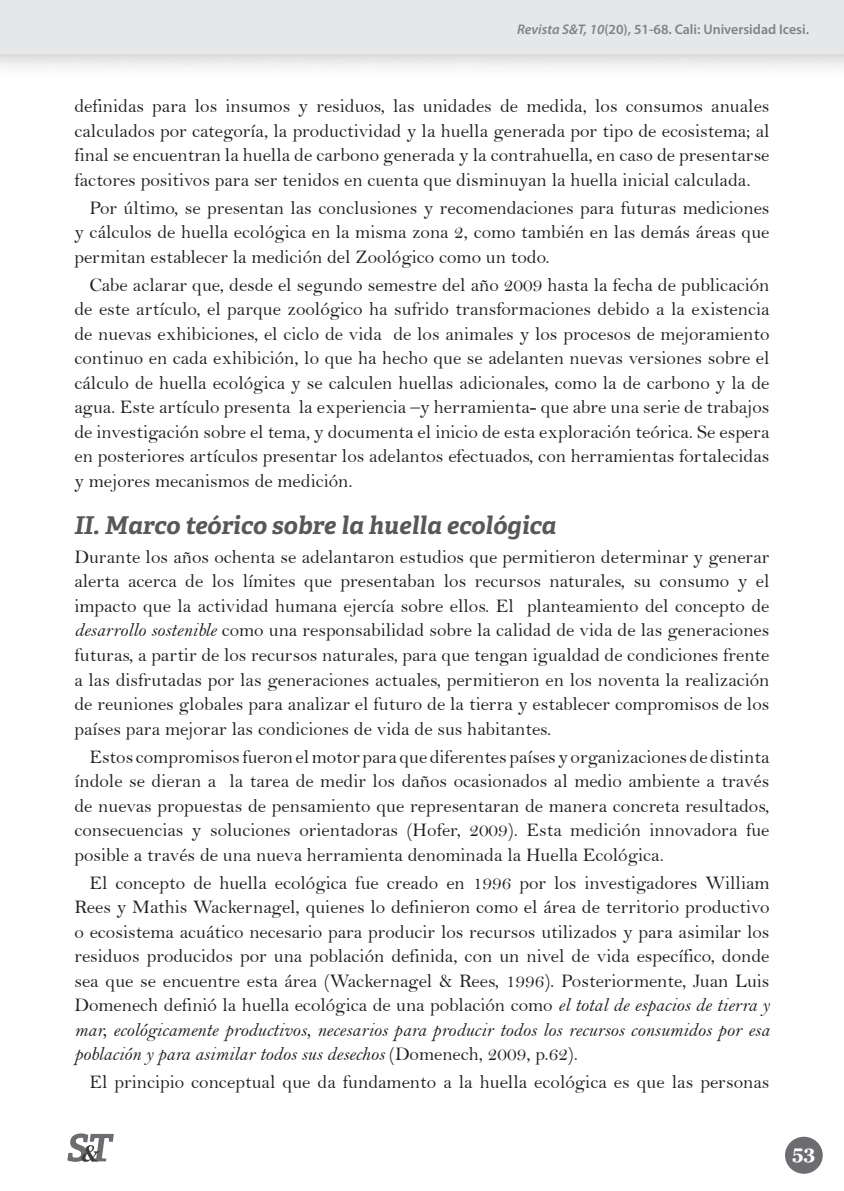
<style>
.page{position:relative;width:844px;height:1191px;background:#fff}
.page>*{position:absolute;margin:0;border:0;box-sizing:border-box;transform-origin:0 0}
.titulo{font:italic 700 24.5px "Adelle Basic";color:#57585a}
.parrafo{font:19.25px/24.5px "Bell";color:#231f20;text-align:justify}
.t1{font:700 19.25px "Georgia";color:#fff}
.t2{font:600 14px "Myriad Pro";color:#808285}
.s1{font-style:italic}
.s2{font-family:"Bell MT Italic"}
</style>
<div class="page">
<div style="left:0;top:0;width:843px;height:56px;background:#e6e7e9"></div>
<svg style="left:67px;top:1133px;width:47px;height:28px"></svg>
<div style="left:784px;top:1136px;width:38px;height:37px;background:#6c6d70;border-radius:50%"></div>
<p class="t2" style="left:517px;top:21px;width:293px"><span class="s1">Revista S&amp;T, 10</span>(20), 51-68. Cali: Universidad Icesi.</p>
<p class="parrafo" style="left:74px;top:94px;width:696px">definidas para los insumos y residuos, las unidades de medida, los consumos anuales calculados por categoría, la productividad y la huella generada por tipo de ecosistema; al final se encuentran la huella de carbono generada y la contrahuella, en caso de presentarse factores positivos para ser tenidos en cuenta que disminuyan la huella inicial calculada.</p>
<p class="parrafo" style="left:74px;top:195px;width:696px;text-indent:15px">Por último, se presentan las conclusiones y recomendaciones para futuras mediciones y cálculos de huella ecológica en la misma zona 2, como también en las demás áreas que permitan establecer la medición del Zoológico como un todo.</p>
<p class="parrafo" style="left:74px;top:272px;width:696px;text-indent:15px">Cabe aclarar que, desde el segundo semestre del año 2009 hasta la fecha de publicación de este artículo, el parque zoológico ha sufrido transformaciones debido a la existencia de nuevas exhibiciones, el ciclo de vida de los animales y los procesos de mejoramiento continuo en cada exhibición, lo que ha hecho que se adelanten nuevas versiones sobre el cálculo de huella ecológica y se calculen huellas adicionales, como la de carbono y la de agua. Este artículo presenta la experiencia –y herramienta- que abre una serie de trabajos de investigación sobre el tema, y documenta el inicio de esta exploración teórica. Se espera en posteriores artículos presentar los adelantos efectuados, con herramientas fortalecidas y mejores mecanismos de medición.</p>
<p class="titulo" style="left:74px;top:510px;width:483px">II. Marco teórico sobre la huella ecológica</p>
<p class="parrafo" style="left:74px;top:544px;width:696px">Durante los años ochenta se adelantaron estudios que permitieron determinar y generar alerta acerca de los límites que presentaban los recursos naturales, su consumo y el impacto que la actividad humana ejercía sobre ellos. El planteamiento del concepto de <span class="s2">desarrollo sostenible</span> como una responsabilidad sobre la calidad de vida de las generaciones futuras, a partir de los recursos naturales, para que tengan igualdad de condiciones frente a las disfrutadas por las generaciones actuales, permitieron en los noventa la realización de reuniones globales para analizar el futuro de la tierra y establecer compromisos de los países para mejorar las condiciones de vida de sus habitantes.</p>
<p class="parrafo" style="left:74px;top:744px;width:696px;text-indent:15px">Estos compromisos fueron el motor para que diferentes países y organizaciones de distinta índole se dieran a la tarea de medir los daños ocasionados al medio ambiente a través de nuevas propuestas de pensamiento que representaran de manera concreta resultados, consecuencias y soluciones orientadoras (Hofer, 2009). Esta medición innovadora fue posible a través de una nueva herramienta denominada la Huella Ecológica.</p>
<p class="parrafo" style="left:74px;top:870px;width:696px;text-indent:15px">El concepto de huella ecológica fue creado en 1996 por los investigadores William Rees y Mathis Wackernagel, quienes lo definieron como el área de territorio productivo o ecosistema acuático necesario para producir los recursos utilizados y para asimilar los residuos producidos por una población definida, con un nivel de vida específico, donde sea que se encuentre esta área (Wackernagel &amp; Rees, 1996). Posteriormente, Juan Luis Domenech definió la huella ecológica de una población como <span class="s2">el total de espacios de tierra y mar, ecológicamente productivos, necesarios para producir todos los recursos consumidos por esa población y para asimilar todos sus desechos</span> (Domenech, 2009, p.62).</p>
<p class="parrafo" style="left:89px;top:1069px;width:681px">El principio conceptual que da fundamento a la huella ecológica es que las personas</p>
<p class="t1" style="left:791px;top:1139px;width:25px">53</p>
</div>
